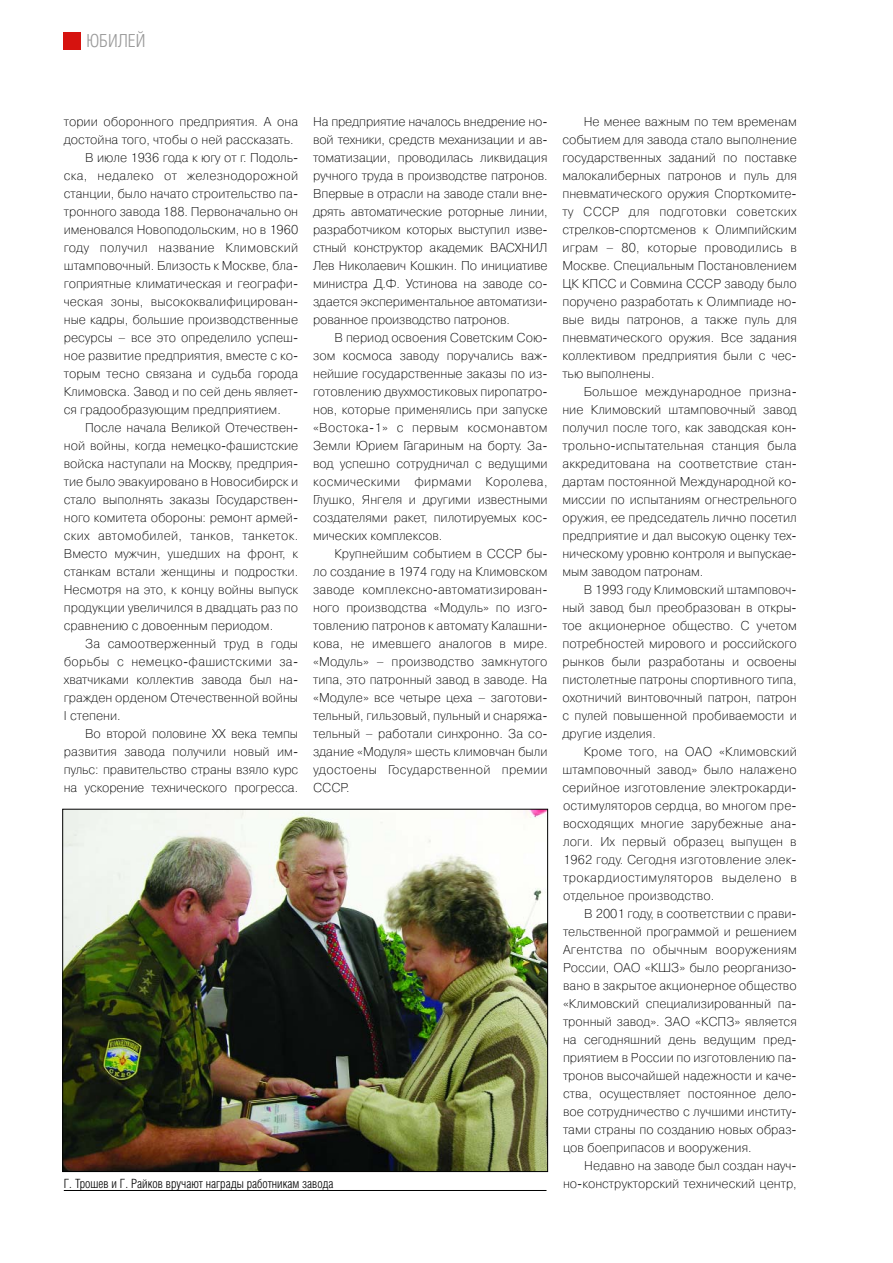
<style>
.page{position:relative;width:893px;height:1263px;background:#fff}
.page>*{position:absolute;margin:0;border:0;box-sizing:border-box;transform-origin:0 0}
.t1{font:300 18px "Helios Cond";color:#999}
.t2{font:12.75px/18px "Pragmatica Light C";color:#000;text-align:justify}
.t3{font:12.75px "Pragmatica Light C";letter-spacing:.025em;color:#000}
.t4{font:300 12.75px "Helios Cond";color:#000}
.t5{font:12.75px "Pragmatica Light C";letter-spacing:.02em;color:#000}
</style>
<div class="page">
<div style="left:63px;top:33px;width:17px;height:17px;background:#d6130f"></div>
<img style="left:64px;top:811px;width:482px;height:359px">
<hr style="left:64px;top:1190px;width:482px;height:1px;background:#000">
<h1 class="t1" style="left:86px;top:36px;width:61px">ЮБИЛЕЙ</h1>
<p class="t2" style="left:64px;top:113px;width:236px">тории оборонного предприятия. А она</p>
<p class="t2" style="left:64px;top:131px;width:231px">достойна того, чтобы о ней рассказать.</p>
<p class="t2" style="left:85px;top:149px;width:215px">В июле 1936 года к югу от г. Подоль-</p>
<p class="t3" style="left:64px;top:170px;width:236px">ска, недалеко от железнодорожной</p>
<p class="t2" style="left:64px;top:185px;width:236px">станции, было начато строительство па-</p>
<p class="t2" style="left:64px;top:203px;width:236px">тронного завода 188. Первоначально он</p>
<p class="t2" style="left:64px;top:221px;width:236px">именовался Новоподольским, но в 1960</p>
<p class="t3" style="left:64px;top:242px;width:236px">году получил название Климовский</p>
<p class="t2" style="left:64px;top:257px;width:236px">штамповочный. Близость к Москве, бла-</p>
<p class="t2" style="left:64px;top:275px;width:236px">гоприятные климатическая и географи-</p>
<p class="t2" style="left:64px;top:293px;width:236px">ческая зоны, высококвалифицирован-</p>
<p class="t2" style="left:64px;top:311px;width:236px">ные кадры, большие производственные</p>
<p class="t2" style="left:64px;top:329px;width:236px">ресурсы – все это определило успеш-</p>
<p class="t2" style="left:64px;top:347px;width:236px">ное развитие предприятия, вместе с ко-</p>
<p class="t2" style="left:64px;top:365px;width:236px">торым тесно связана и судьба города</p>
<p class="t2" style="left:64px;top:383px;width:236px">Климовска. Завод и по сей день являет-</p>
<p class="t2" style="left:64px;top:401px;width:218px">ся градообразующим предприятием.</p>
<p class="t2" style="left:85px;top:419px;width:215px">После начала Великой Отечествен-</p>
<p class="t2" style="left:64px;top:437px;width:236px">ной войны, когда немецко-фашистские</p>
<p class="t2" style="left:64px;top:455px;width:236px">войска наступали на Москву, предприя-</p>
<p class="t2" style="left:64px;top:473px;width:236px">тие было эвакуировано в Новосибирск и</p>
<p class="t2" style="left:64px;top:491px;width:236px">стало выполнять заказы Государствен-</p>
<p class="t2" style="left:64px;top:509px;width:236px">ного комитета обороны: ремонт армей-</p>
<p class="t3" style="left:64px;top:530px;width:236px">ских автомобилей, танков, танкеток.</p>
<p class="t2" style="left:64px;top:545px;width:236px">Вместо мужчин, ушедших на фронт, к</p>
<p class="t2" style="left:64px;top:563px;width:236px">станкам встали женщины и подростки.</p>
<p class="t2" style="left:64px;top:581px;width:236px">Несмотря на это, к концу войны выпуск</p>
<p class="t2" style="left:64px;top:599px;width:236px">продукции увеличился в двадцать раз по</p>
<p class="t2" style="left:64px;top:617px;width:211px">сравнению с довоенным периодом.</p>
<p class="t2" style="left:85px;top:635px;width:215px">За самоотверженный труд в годы</p>
<p class="t5" style="left:64px;top:656px;width:236px">борьбы с немецко-фашистскими за-</p>
<p class="t2" style="left:64px;top:671px;width:236px">хватчиками коллектив завода был на-</p>
<p class="t2" style="left:64px;top:689px;width:236px">гражден орденом Отечественной войны</p>
<p class="t2" style="left:64px;top:707px;width:58px">I степени.</p>
<p class="t2" style="left:85px;top:725px;width:215px">Во второй половине XX века темпы</p>
<p class="t2" style="left:64px;top:743px;width:236px">развития завода получили новый им-</p>
<p class="t2" style="left:64px;top:761px;width:236px">пульс: правительство страны взяло курс</p>
<p class="t2" style="left:64px;top:779px;width:236px">на ускорение технического прогресса.</p>
<p class="t2" style="left:313px;top:113px;width:236px">На предприятие началось внедрение но&shy;вой техники, средств механизации и ав&shy;томатизации, проводилась ликвидация ручного труда в производстве патронов.<br>Впервые в отрасли на заводе стали вне&shy;дрять автоматические роторные линии, разработчиком которых выступил изве&shy;стный конструктор академик ВАСХНИЛ Лев Николаевич Кошкин. По инициативе министра Д.Ф. Устинова на заводе со&shy;здается экспериментальное автоматизи&shy;рованное производство патронов.</p>
<p class="t2" style="left:313px;top:329px;width:236px;text-indent:21px">В период освоения Советским Сою&shy;зом космоса заводу поручались важ&shy;нейшие государственные заказы по из&shy;готовлению двухмостиковых пиропатро&shy;нов, которые применялись при запуске «Востока-1» с первым космонавтом Земли Юрием Гагариным на борту. За&shy;вод успешно сотрудничал с ведущими космическими фирмами Королева, Глушко, Янгеля и другими известными создателями ракет, пилотируемых кос&shy;мических комплексов.</p>
<p class="t2" style="left:313px;top:545px;width:236px;text-indent:21px">Крупнейшим событием в СССР бы&shy;ло создание в 1974 году на Климовском заводе комплексно-автоматизирован&shy;ного производства «Модуль» по изго&shy;товлению патронов к автомату Калашни&shy;кова, не имевшего аналогов в мире. «Модуль» – производство замкнутого типа, это патронный завод в заводе. На «Модуле» все четыре цеха – заготови&shy;тельный, гильзовый, пульный и снаряжа&shy;тельный – работали синхронно. За со&shy;здание «Модуля» шесть климовчан были удостоены Государственной премии СССР.</p>
<p class="t2" style="left:562px;top:113px;width:236px;text-indent:21px">Не менее важным по тем временам событием для завода стало выполнение государственных заданий по поставке малокалиберных патронов и пуль для пневматического оружия Спорткомите&shy;ту СССР для подготовки советских стрелков-спортсменов к Олимпийским играм – 80, которые проводились в Москве. Специальным Постановлением ЦК КПСС и Совмина СССР заводу было поручено разработать к Олимпиаде но&shy;вые виды патронов, а также пуль для пневматического оружия. Все задания коллективом предприятия были с чес&shy;тью выполнены.</p>
<p class="t2" style="left:562px;top:383px;width:236px;text-indent:21px">Большое международное призна&shy;ние Климовский штамповочный завод получил после того, как заводская кон&shy;трольно-испытательная станция была аккредитована на соответствие стан&shy;дартам постоянной Международной ко&shy;миссии по испытаниям огнестрельного оружия, ее председатель лично посетил предприятие и дал высокую оценку тех&shy;ническому уровню контроля и выпускае&shy;мым заводом патронам.</p>
<p class="t2" style="left:562px;top:581px;width:236px;text-indent:21px">В 1993 году Климовский штамповоч&shy;ный завод был преобразован в откры&shy;тое акционерное общество. С учетом потребностей мирового и российского рынков были разработаны и освоены пистолетные патроны спортивного типа, охотничий винтовочный патрон, патрон с пулей повышенной пробиваемости и другие изделия.</p>
<p class="t2" style="left:562px;top:743px;width:236px;text-indent:21px">Кроме того, на ОАО «Климовский штамповочный завод» было налажено серийное изготовление электрокарди&shy;остимуляторов сердца, во многом пре&shy;восходящих многие зарубежные ана&shy;логи. Их первый образец выпущен в 1962 году. Сегодня изготовление элек&shy;трокардиостимуляторов выделено в отдельное производство.</p>
<p class="t2" style="left:563px;top:905px;width:235px;text-indent:21px">В 2001 году, в соответствии с прави&shy;тельственной программой и решением Агентства по обычным вооружениям России, ОАО «КШЗ» было реорганизо&shy;вано в закрытое акционерное общество «Климовский специализированный па&shy;тронный завод». ЗАО «КСПЗ» является на сегодняшний день ведущим пред&shy;приятием в России по изготовлению па&shy;тронов высочайшей надежности и каче&shy;ства, осуществляет постоянное дело&shy;вое сотрудничество с лучшими институ&shy;тами страны по созданию новых образ&shy;цов боеприпасов и вооружения.</p>
<p class="t2" style="left:584px;top:1157px;width:214px">Недавно на заводе был создан науч-</p>
<p class="t4" style="left:64px;top:1180px;width:271px">Г. Трошев и Г. Райков вручают награды работникам завода</p>
<p class="t2" style="left:563px;top:1175px;width:235px">но-конструкторский технический центр,</p>
</div>
